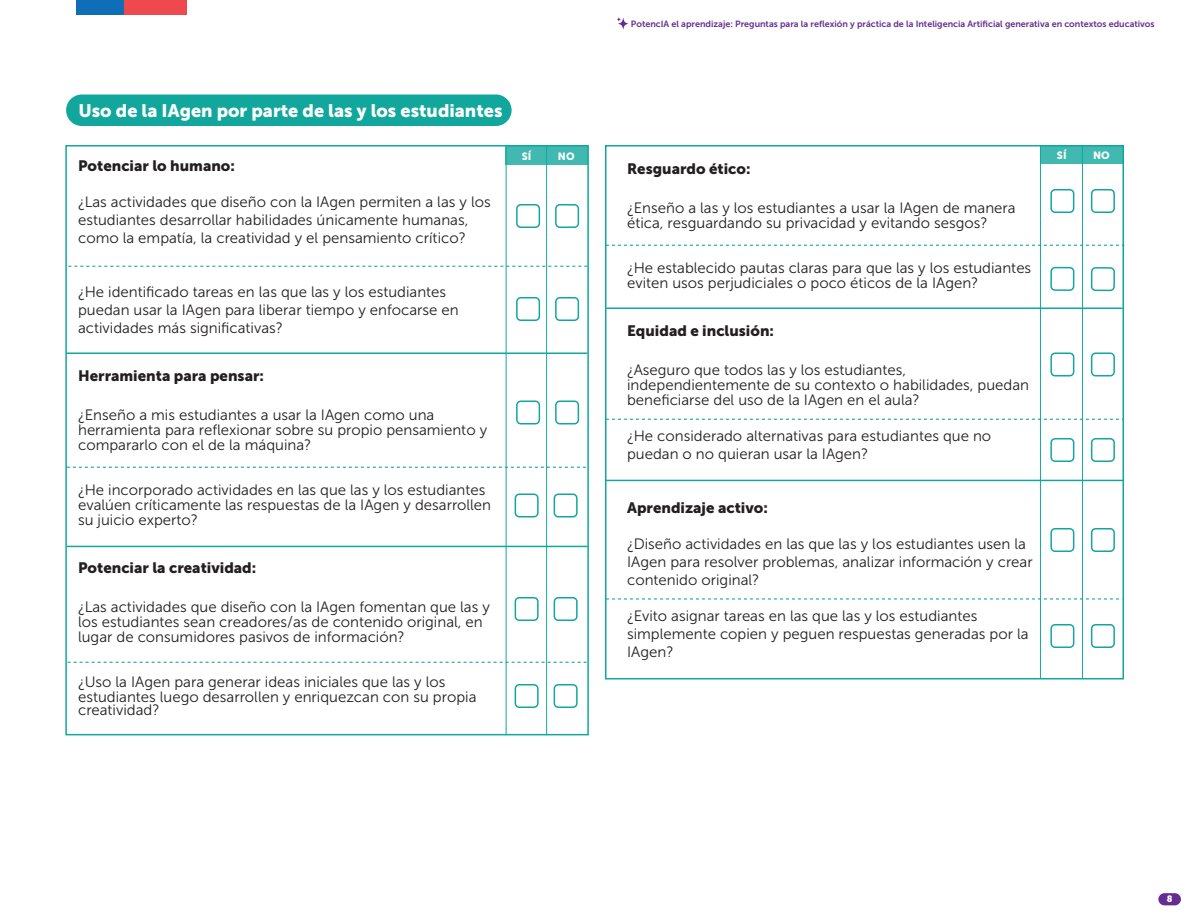
<style>
.page{position:relative;width:1188px;height:918px;background:#fff}
.page>*{position:absolute;margin:0;border:0;box-sizing:border-box;transform-origin:0 0}
.t1{font:18px "Museo Sans 900";color:#fff}
.t2{font:15px/15px "Museo Sans 300";color:#231f20}
.t3{font:15px "Museo Sans 900";color:#231f20}
.t4{font:10.5px "Museo Sans 900";color:#fff}
.t5{font:9.15px "Museo Sans 900";color:#fff}
.t6{font:9px "Museo Sans 700";color:#652d91}
</style>
<div class="page">
<div style="left:65px;top:145px;width:524px;height:590px;border:2px solid #12a79d"></div>
<div style="left:506px;top:146px;width:82px;height:19px;background:#41b8b0"></div>
<hr style="left:66px;top:352px;width:521px;height:2px;background:#12a79d">
<hr style="left:67px;top:546px;width:521px;height:1px;background:#12a79d">
<svg style="left:68px;top:266px;width:519px;height:1px"></svg>
<svg style="left:67px;top:467px;width:520px;height:1px"></svg>
<svg style="left:68px;top:662px;width:520px;height:1px"></svg>
<hr style="left:506px;top:146px;width:1px;height:589px;background:#12a79d">
<hr style="left:546px;top:146px;width:1px;height:589px;background:#12a79d">
<div style="left:605px;top:145px;width:519px;height:535px;border:2px solid #12a79d"></div>
<div style="left:1040px;top:145px;width:83px;height:19px;background:#41b8b0"></div>
<hr style="left:607px;top:308px;width:516px;height:1px;background:#12a79d">
<hr style="left:606px;top:480px;width:518px;height:1px;background:#12a79d">
<svg style="left:606px;top:245px;width:518px;height:1px"></svg>
<svg style="left:606px;top:419px;width:518px;height:1px"></svg>
<svg style="left:606px;top:598px;width:517px;height:2px"></svg>
<hr style="left:1040px;top:146px;width:1px;height:533px;background:#12a79d">
<hr style="left:1082px;top:146px;width:1px;height:533px;background:#12a79d">
<div style="left:66px;top:94px;width:446px;height:32px;background:#12a79d;border-radius:16px"></div>
<div style="left:516px;top:297px;width:24px;height:24px;border:2px solid #12a79d;border-radius:4px"></div>
<div style="left:555px;top:297px;width:24px;height:24px;border:2px solid #12a79d;border-radius:4px"></div>
<div style="left:516px;top:204px;width:24px;height:24px;border:2px solid #12a79d;border-radius:4px"></div>
<div style="left:555px;top:204px;width:24px;height:24px;border:2px solid #12a79d;border-radius:4px"></div>
<div style="left:516px;top:400px;width:24px;height:24px;border:2px solid #12a79d;border-radius:4px"></div>
<div style="left:555px;top:400px;width:24px;height:24px;border:2px solid #12a79d;border-radius:4px"></div>
<div style="left:515px;top:494px;width:24px;height:24px;border:2px solid #12a79d;border-radius:4px"></div>
<div style="left:554px;top:597px;width:24px;height:24px;border:2px solid #12a79d;border-radius:4px"></div>
<div style="left:515px;top:597px;width:24px;height:24px;border:2px solid #12a79d;border-radius:4px"></div>
<div style="left:554px;top:494px;width:24px;height:24px;border:2px solid #12a79d;border-radius:4px"></div>
<div style="left:554px;top:684px;width:24px;height:24px;border:2px solid #12a79d;border-radius:4px"></div>
<div style="left:515px;top:684px;width:24px;height:24px;border:2px solid #12a79d;border-radius:4px"></div>
<div style="left:1091px;top:189px;width:24px;height:24px;border:2px solid #12a79d;border-radius:4px"></div>
<div style="left:1050px;top:189px;width:24px;height:24px;border:2px solid #12a79d;border-radius:4px"></div>
<div style="left:1091px;top:352px;width:24px;height:24px;border:2px solid #12a79d;border-radius:4px"></div>
<div style="left:1050px;top:352px;width:24px;height:24px;border:2px solid #12a79d;border-radius:4px"></div>
<div style="left:1091px;top:267px;width:24px;height:24px;border:2px solid #12a79d;border-radius:4px"></div>
<div style="left:1050px;top:267px;width:24px;height:24px;border:2px solid #12a79d;border-radius:4px"></div>
<div style="left:1091px;top:438px;width:24px;height:24px;border:2px solid #12a79d;border-radius:4px"></div>
<div style="left:1050px;top:438px;width:24px;height:24px;border:2px solid #12a79d;border-radius:4px"></div>
<div style="left:1091px;top:528px;width:24px;height:24px;border:2px solid #12a79d;border-radius:4px"></div>
<div style="left:1050px;top:528px;width:24px;height:24px;border:2px solid #12a79d;border-radius:4px"></div>
<div style="left:1091px;top:624px;width:24px;height:24px;border:2px solid #12a79d;border-radius:4px"></div>
<div style="left:1050px;top:624px;width:24px;height:24px;border:2px solid #12a79d;border-radius:4px"></div>
<div style="left:1158px;top:893px;width:23px;height:12px;background:#652d91;border-radius:6px"></div>
<div style="left:77px;top:0;width:47px;height:15px;background:#106eb7"></div>
<div style="left:124px;top:0;width:62px;height:15px;background:#ef4950"></div>
<svg style="left:617px;top:17px;width:11px;height:12px"></svg>
<p class="t1" style="left:78px;top:101px;width:426px">Uso de la IAgen por parte de las y los estudiantes</p>
<p class="t3" style="left:78px;top:157px;width:158px">Potenciar lo humano:</p>
<p class="t2" style="left:78px;top:193px;width:414px;line-height:18px">¿Las actividades que diseño con la IAgen permiten a las y los estudiantes desarrollar habilidades únicamente humanas, como la empatía, la creatividad y el pensamiento crítico?</p>
<p class="t2" style="left:78px;top:283px;width:382px;line-height:18px">¿He identificado tareas en las que las y los estudiantes puedan usar la IAgen para liberar tiempo y enfocarse en actividades más significativas?</p>
<p class="t3" style="left:78px;top:367px;width:187px">Herramienta para pensar:</p>
<p class="t2" style="left:78px;top:407px;width:411px">¿Enseño a mis estudiantes a usar la IAgen como una herramienta para reflexionar sobre su propio pensamiento y compararlo con el de la máquina?</p>
<p class="t2" style="left:78px;top:482px;width:415px">¿He incorporado actividades en las que las y los estudiantes evalúen críticamente las respuestas de la IAgen y desarrollen su juicio experto?</p>
<p class="t3" style="left:78px;top:559px;width:180px">Potenciar la creatividad:</p>
<p class="t2" style="left:78px;top:599px;width:413px">¿Las actividades que diseño con la IAgen fomentan que las y los estudiantes sean creadores/as de contenido original, en lugar de consumidores pasivos de información?</p>
<p class="t2" style="left:78px;top:674px;width:400px">¿Uso la IAgen para generar ideas iniciales que las y los estudiantes luego desarrollen y enriquezcan con su propia</p>
<p class="t2" style="left:78px;top:703px;width:83px">creatividad?</p>
<p class="t4" style="left:522px;top:151px;width:11px">SÍ</p>
<p class="t4" style="left:558px;top:151px;width:18px">NO</p>
<p class="t6" style="left:631px;top:19px;width:525px">PotencIA el aprendizaje: Preguntas para la reflexión y práctica de la Inteligencia Artificial generativa en contextos educativos</p>
<p class="t3" style="left:627px;top:160px;width:125px">Resguardo ético:</p>
<p class="t2" style="left:627px;top:200px;width:390px">¿Enseño a las y los estudiantes a usar la IAgen de manera ética, resguardando su privacidad y evitando sesgos?</p>
<p class="t2" style="left:627px;top:260px;width:406px">¿He establecido pautas claras para que las y los estudiantes eviten usos perjudiciales o poco éticos de la IAgen?</p>
<p class="t3" style="left:627px;top:322px;width:148px">Equidad e inclusión:</p>
<p class="t2" style="left:627px;top:362px;width:403px">¿Aseguro que todos las y los estudiantes, independientemente de su contexto o habilidades, puedan beneficiarse del uso de la IAgen en el aula?</p>
<p class="t2" style="left:627px;top:427px;width:366px;line-height:18px">¿He considerado alternativas para estudiantes que no puedan o no quieran usar la IAgen?</p>
<p class="t3" style="left:627px;top:499px;width:142px">Aprendizaje activo:</p>
<p class="t2" style="left:627px;top:535px;width:407px;line-height:18px">¿Diseño actividades en las que las y los estudiantes usen la<br>IAgen para resolver problemas, analizar información y crear contenido original?</p>
<p class="t2" style="left:627px;top:607px;width:403px;line-height:18px">¿Evito asignar tareas en las que las y los estudiantes simplemente copien y peguen respuestas generadas por la<br>IAgen?</p>
<p class="t4" style="left:1057px;top:149px;width:11px">SÍ</p>
<p class="t4" style="left:1093px;top:149px;width:18px">NO</p>
<p class="t5" style="left:1167px;top:894px;width:7px">8</p>
</div>
